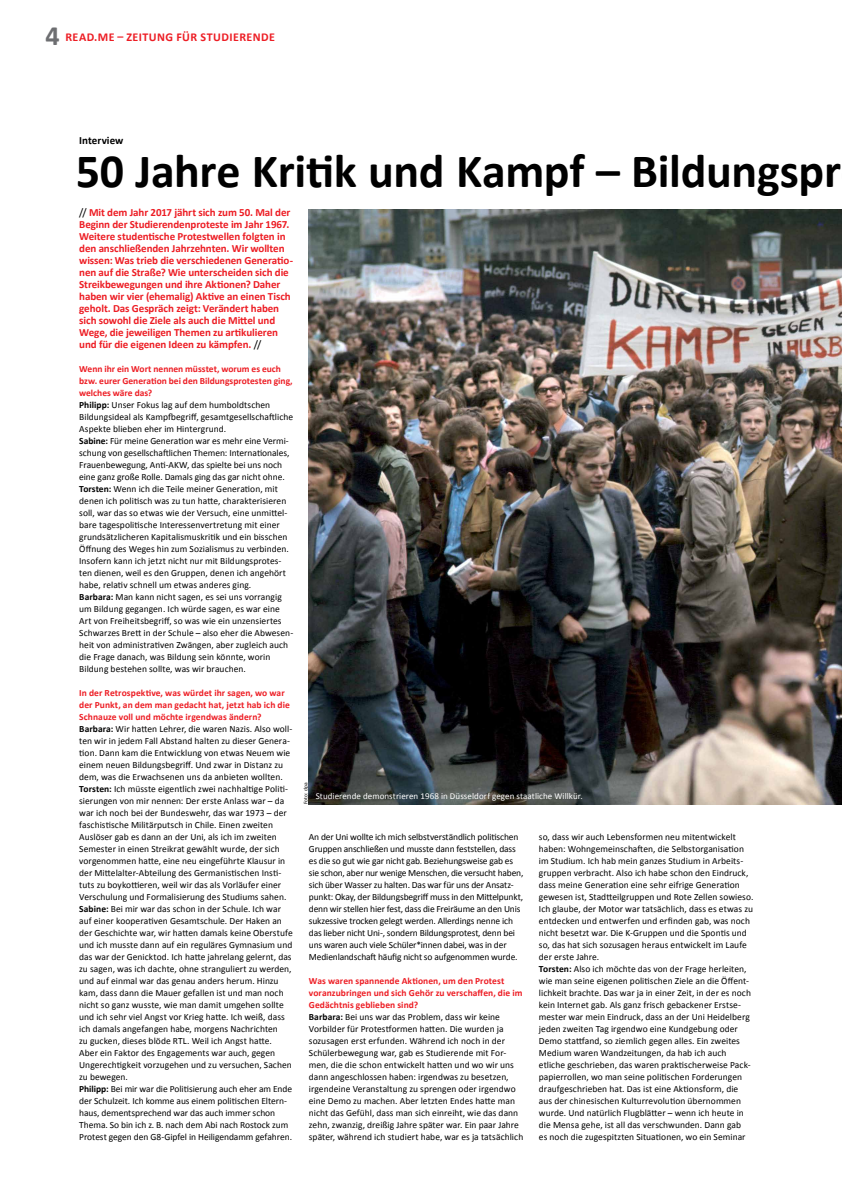
<style>
.page{position:relative;width:842px;height:1191px;background:#fff}
.page>*{position:absolute;margin:0;border:0;box-sizing:border-box;transform-origin:0 0}
.t1{font:700 48px "Calibri";letter-spacing:-.005em;color:#000}
.t2{font:700 28px "Calibri";color:#6d6e71}
.t3{font:700 12px "Calibri";letter-spacing:.04em;color:#ed1d24}
.t4{font:700 11px/12px "Calibri";letter-spacing:-.01em;color:#ed1d24}
.t5{font:700 11px "Calibri";color:#000}
.t6{font:9.5px/12px "Calibri";letter-spacing:.005em;color:#000}
.t7{font:9.5px/12px "Calibri";letter-spacing:-.015em;color:#000}
.t8{font:9px "Calibri";letter-spacing:.005em;color:#fff}
.t9{font:5.5px "Calibri";letter-spacing:.02em;color:#000}
.s1{font-weight:400;color:#000}
.s2{font-weight:700;color:#ed1d24}
.s3{font-weight:700}
</style>
<div class="page">
<img style="left:309px;top:210px;width:533px;height:594px">
<h2 class="t2" style="left:45px;top:18px;width:16px">4</h2>
<p class="t3" style="left:65px;top:29px;width:211px">READ.ME – ZEITUNG FÜR STUDIERENDE</p>
<p class="t5" style="left:79px;top:133px;width:46px">Interview</p>
<h1 class="t1" style="left:76px;top:140px;width:767px">50 Jahre Kritik und Kampf – Bildungspr</h1>
<p class="t4" style="left:79px;top:206px;width:215px"><span class="s1">//</span> Mit dem Jahr 2017 jährt sich zum 50. Mal der Beginn der Studierendenproteste im Jahr 1967.<br>Weitere studentische Protestwellen folgten in den anschließenden Jahrzehnten. Wir wollten wissen: Was trieb die verschiedenen Generatio&shy;nen auf die Straße? Wie unterscheiden sich die Streikbewegungen und ihre Aktionen? Daher haben wir vier (ehemalig) Aktive an einen Tisch geholt. Das Gespräch zeigt: Verändert haben sich sowohl die Ziele als auch die Mittel und Wege, die jeweiligen Themen zu artikulieren und für die eigenen Ideen zu kämpfen. <span class="s1">//</span></p>
<p class="t6" style="left:79px;top:363px;width:216px"><span class="s2">Wenn ihr ein Wort nennen müsstet, worum es euch bzw. eurer Generation bei den Bildungsprotesten ging, welches wäre das?<br></span><span class="s3">Philipp:</span> Unser Fokus lag auf dem humboldtschen Bildungsideal als Kampfbegriff, gesamtgesellschaftliche Aspekte blieben eher im Hintergrund.<br><span class="s3">Sabine:</span> Für meine Generation war es mehr eine Vermi&shy;schung von gesellschaftlichen Themen: Internationales, Frauenbewegung, Anti-AKW, das spielte bei uns noch eine ganz große Rolle. Damals ging das gar nicht ohne.<br><span class="s3">Torsten:</span> Wenn ich die Teile meiner Generation, mit denen ich politisch was zu tun hatte, charakterisieren soll, war das so etwas wie der Versuch, eine unmittel&shy;bare tagespolitische Interessenvertretung mit einer grundsätzlicheren Kapitalismuskritik und ein bisschen Öffnung des Weges hin zum Sozialismus zu verbinden.<br>Insofern kann ich jetzt nicht nur mit Bildungsprotes&shy;ten dienen, weil es den Gruppen, denen ich angehört habe, relativ schnell um etwas anderes ging.<br><span class="s3">Barbara:</span> Man kann nicht sagen, es sei uns vorrangig um Bildung gegangen. Ich würde sagen, es war eine Art von Freiheitsbegriff, so was wie ein unzensiertes Schwarzes Brett in der Schule – also eher die Abwesen&shy;heit von administrativen Zwängen, aber zugleich auch die Frage danach, was Bildung sein könnte, worin Bildung bestehen sollte, was wir brauchen.</p>
<p class="t6" style="left:79px;top:687px;width:215px"><span class="s2">In der Retrospektive, was würdet ihr sagen, wo war der Punkt, an dem man gedacht hat, jetzt hab ich die Schnauze voll und möchte irgendwas ändern?<br></span><span class="s3">Barbara:</span> Wir hatten Lehrer, die waren Nazis. Also woll&shy;ten wir in jedem Fall Abstand halten zu dieser Genera&shy;tion. Dann kam die Entwicklung von etwas Neuem wie einem neuen Bildungsbegriff. Und zwar in Distanz zu dem, was die Erwachsenen uns da anbieten wollten.<br><span class="s3">Torsten:</span> Ich müsste eigentlich zwei nachhaltige Politi&shy;sierungen von mir nennen: Der erste Anlass war – da war ich noch bei der Bundeswehr, das war 1973 – der faschistische Militärputsch in Chile. Einen zweiten Auslöser gab es dann an der Uni, als ich im zweiten Semester in einen Streikrat gewählt wurde, der sich vorgenommen hatte, eine neu eingeführte Klausur in der Mittelalter-Abteilung des Germanistischen Insti&shy;tuts zu boykottieren, weil wir das als Vorläufer einer Verschulung und Formalisierung des Studiums sahen.<br><span class="s3">Sabine:</span> Bei mir war das schon in der Schule. Ich war auf einer kooperativen Gesamtschule. Der Haken an der Geschichte war, wir hatten damals keine Oberstufe und ich musste dann auf ein reguläres Gymnasium und das war der Genicktod. Ich hatte jahrelang gelernt, das zu sagen, was ich dachte, ohne stranguliert zu werden, und auf einmal war das genau anders herum. Hinzu kam, dass dann die Mauer gefallen ist und man noch nicht so ganz wusste, wie man damit umgehen sollte und ich sehr viel Angst vor Krieg hatte. Ich weiß, dass ich damals angefangen habe, morgens Nachrichten<br>zu gucken, dieses blöde RTL. Weil ich Angst hatte.<br>Aber ein Faktor des Engagements war auch, gegen Ungerechtigkeit vorzugehen und zu versuchen, Sachen zu bewegen.<br><span class="s3">Philipp:</span> Bei mir war die Politisierung auch eher am Ende der Schulzeit. Ich komme aus einem politischen Eltern&shy;haus, dementsprechend war das auch immer schon Thema. So bin ich z. B. nach dem Abi nach Rostock zum Protest gegen den G8-Gipfel in Heiligendamm gefahren.</p>
<p class="t9" style="left:302px;top:804px;width:23px;rotate:-90deg">Foto: dpa</p>
<p class="t8" style="left:316px;top:790px;width:268px">Studierende demonstrieren 1968 in Düsseldorf gegen staatliche Willkür.</p>
<p class="t7" style="left:309px;top:831px;width:216px">An der Uni wollte ich mich selbstverständlich politischen Gruppen anschließen und musste dann feststellen, dass es die so gut wie gar nicht gab. Beziehungsweise gab es sie schon, aber nur wenige Menschen, die versucht haben, sich über Wasser zu halten. Das war für uns der Ansatz&shy;punkt: Okay, der Bildungsbegriff muss in den Mittelpunkt, denn wir stellen hier fest, dass die Freiräume an den Unis sukzessive trocken gelegt werden. Allerdings nenne ich das lieber nicht Uni-, sondern Bildungsprotest, denn bei uns waren auch viele Schüler*innen dabei, was in der Medienlandschaft häufig nicht so aufgenommen wurde.</p>
<p class="t6" style="left:309px;top:975px;width:216px"><span class="s2">Was waren spannende Aktionen, um den Protest voranzubringen und sich Gehör zu verschaffen, die im Gedächtnis geblieben sind?<br></span><span class="s3">Barbara:</span> Bei uns war das Problem, dass wir keine Vorbilder für Protestformen hatten. Die wurden ja sozusagen erst erfunden. Während ich noch in der Schülerbewegung war, gab es Studierende mit For&shy;men, die die schon entwickelt hatten und wo wir uns dann angeschlossen haben: irgendwas zu besetzen, irgendeine Veranstaltung zu sprengen oder irgendwo eine Demo zu machen. Aber letzten Endes hatte man nicht das Gefühl, dass man sich einreiht, wie das dann zehn, zwanzig, dreißig Jahre später war. Ein paar Jahre später, während ich studiert habe, war es ja tatsächlich</p>
<p class="t6" style="left:539px;top:831px;width:216px">so, dass wir auch Lebensformen neu mitentwickelt haben: Wohngemeinschaften, die Selbstorganisation im Studium. Ich hab mein ganzes Studium in Arbeits&shy;gruppen verbracht. Also ich habe schon den Eindruck, dass meine Generation eine sehr eifrige Generation gewesen ist, Stadtteilgruppen und Rote Zellen sowieso.<br>Ich glaube, der Motor war tatsächlich, dass es etwas zu entdecken und entwerfen und erfinden gab, was noch nicht besetzt war. Die K-Gruppen und die Spontis und so, das hat sich sozusagen heraus entwickelt im Laufe der erste Jahre.<br><span class="s3">Torsten:</span> Also ich möchte das von der Frage herleiten, wie man seine eigenen politischen Ziele an die Öffent&shy;lichkeit brachte. Das war ja in einer Zeit, in der es noch kein Internet gab. Als ganz frisch gebackener Erstse&shy;mester war mein Eindruck, dass an der Uni Heidelberg jeden zweiten Tag irgendwo eine Kundgebung oder Demo stattfand, so ziemlich gegen alles. Ein zweites Medium waren Wandzeitungen, da hab ich auch etliche geschrieben, das waren praktischerweise Pack&shy;papierrollen, wo man seine politischen Forderungen draufgeschrieben hat. Das ist eine Aktionsform, die aus der chinesischen Kulturrevolution übernommen wurde. Und natürlich Flugblätter – wenn ich heute in die Mensa gehe, ist all das verschwunden. Dann gab<br>es noch die zugespitzten Situationen, wo ein Seminar</p>
</div>
